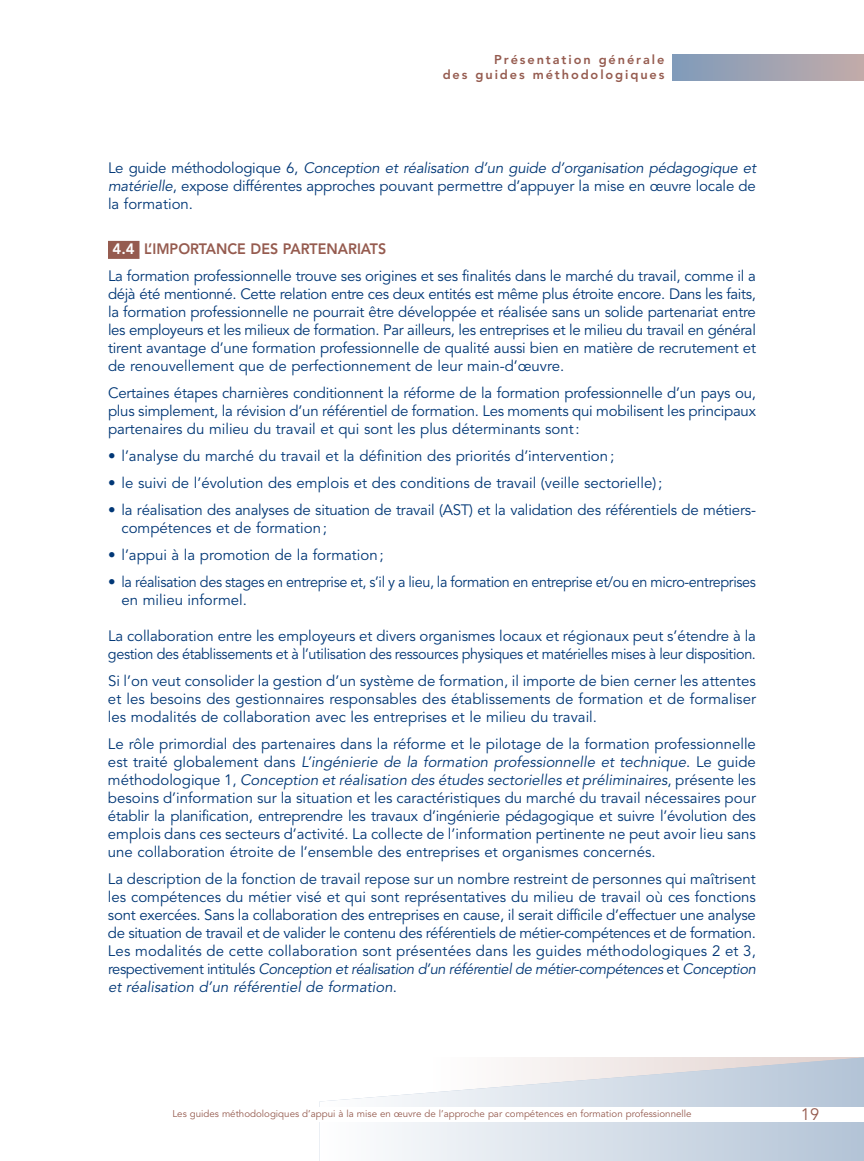
<style>
.page{position:relative;width:864px;height:1161px;background:#fff}
.page>*{position:absolute;margin:0;border:0;box-sizing:border-box;transform-origin:0 0}
.t1{font:16.5px "Avenir";color:#955b4f}
.t2{font:15px/18px "Avenir";letter-spacing:-.005em;color:#003776;text-align:justify}
.t3{font:15px/18px "Avenir";letter-spacing:-.025em;color:#003776}
.t4{font:800 12.75px/15px "Avenir";letter-spacing:.15em;color:#955b4f;text-align:right}
.t5{font:9.75px "Avenir";color:#955b4f}
.s1{font-style:italic}
.s2{font-weight:800;color:#fff}
.s3{font-weight:800;color:#955b4f}
</style>
<div class="page">
<svg style="left:320px;top:1058px;width:544px;height:103px"></svg>
<div style="left:673px;top:54px;width:191px;height:27px;background:linear-gradient(to right,#809bba,#c2aba9)"></div>
<div style="left:0;top:1107px;width:864px;height:15px;background:#fff"></div>
<div style="left:108px;top:241px;width:32px;height:18px;background:#955b4f"></div>
<p class="t4" style="left:443px;top:53px;width:223px">Présentation générale<br>des guides méthodologiques</p>
<p class="t2" style="left:108px;top:160px;width:650px">Le guide méthodologique 6, <span class="s1">Conception et réalisation d’un guide d’organisation pédagogique et matérielle</span>, expose différentes approches pouvant permettre d’appuyer la mise en œuvre locale de la formation.</p>
<p class="t2" style="left:108px;top:237px;width:650px;line-height:27px;text-indent:4px"><span class="s2">4.4</span> <span class="s3">L’IMPORTANCE DES PARTENARIATS<br></span>La formation professionnelle trouve ses origines et ses finalités dans le marché du travail, comme il a</p>
<p class="t2" style="left:108px;top:286px;width:650px">déjà été mentionné. Cette relation entre ces deux entités est même plus étroite encore. Dans les faits, la formation professionnelle ne pourrait être développée et réalisée sans un solide partenariat entre les employeurs et les milieux de formation. Par ailleurs, les entreprises et le milieu du travail en général tirent avantage d’une formation professionnelle de qualité aussi bien en matière de recrutement et de renouvellement que de perfectionnement de leur main-d’œuvre.</p>
<p class="t2" style="left:108px;top:385px;width:650px">Certaines étapes charnières conditionnent la réforme de la formation professionnelle d’un pays ou, plus simplement, la révision d’un référentiel de formation. Les moments qui mobilisent les principaux partenaires du milieu du travail et qui sont les plus déterminants sont:</p>
<p class="t2" style="left:108px;top:448px;width:508px">• l’analyse du marché du travail et la définition des priorités d’intervention;</p>
<p class="t2" style="left:108px;top:475px;width:556px">• le suivi de l’évolution des emplois et des conditions de travail (veille sectorielle);</p>
<p class="t2" style="left:122px;top:502px;width:636px;text-indent:-14px">• la réalisation des analyses de situation de travail (AST) et la validation des référentiels de métiers&shy;compétences et de formation;</p>
<p class="t2" style="left:108px;top:547px;width:277px">• l’appui à la promotion de la formation;</p>
<p class="t3" style="left:122px;top:574px;width:636px;text-indent:-13px">• la réalisation des stages en entreprise et, s’il y a lieu, la formation en entreprise et/ou en micro-entreprises en milieu informel.</p>
<p class="t3" style="left:108px;top:628px;width:650px">La collaboration entre les employeurs et divers organismes locaux et régionaux peut s’étendre à la gestion des établissements et à l’utilisation des ressources physiques et matérielles mises à leur disposition.</p>
<p class="t2" style="left:108px;top:673px;width:650px">Si l’on veut consolider la gestion d’un système de formation, il importe de bien cerner les attentes et les besoins des gestionnaires responsables des établissements de formation et de formaliser les modalités de collaboration avec les entreprises et le milieu du travail.</p>
<p class="t2" style="left:108px;top:736px;width:650px">Le rôle primordial des partenaires dans la réforme et le pilotage de la formation professionnelle est traité globalement dans <span class="s1">L’ingénierie de la formation professionnelle et technique</span>. Le guide méthodologique 1, <span class="s1">Conception et réalisation des études sectorielles et préliminaires</span>, présente les besoins d’information sur la situation et les caractéristiques du marché du travail nécessaires pour établir la planification, entreprendre les travaux d’ingénierie pédagogique et suivre l’évolution des emplois dans ces secteurs d’activité. La collecte de l’information pertinente ne peut avoir lieu sans une collaboration étroite de l’ensemble des entreprises et organismes concernés.</p>
<p class="t2" style="left:108px;top:871px;width:650px">La description de la fonction de travail repose sur un nombre restreint de personnes qui maîtrisent les compétences du métier visé et qui sont représentatives du milieu de travail où ces fonctions sont exercées. Sans la collaboration des entreprises en cause, il serait difficile d’effectuer une analyse de situation de travail et de valider le contenu des référentiels de métier-compétences et de formation.<br>Les modalités de cette collaboration sont présentées dans les guides méthodologiques 2 et 3, respectivement intitulés <span class="s1">Conception et réalisation d’un référentiel de métier-compétences</span> et <span class="s1">Conception et réalisation d’un référentiel de formation</span>.</p>
<p class="t5" style="left:172px;top:1110px;width:521px">Les guides méthodologiques d’appui à la mise en œuvre de l’approche par compétences en formation professionnelle</p>
<p class="t1" style="left:801px;top:1108px;width:20px">19</p>
</div>
